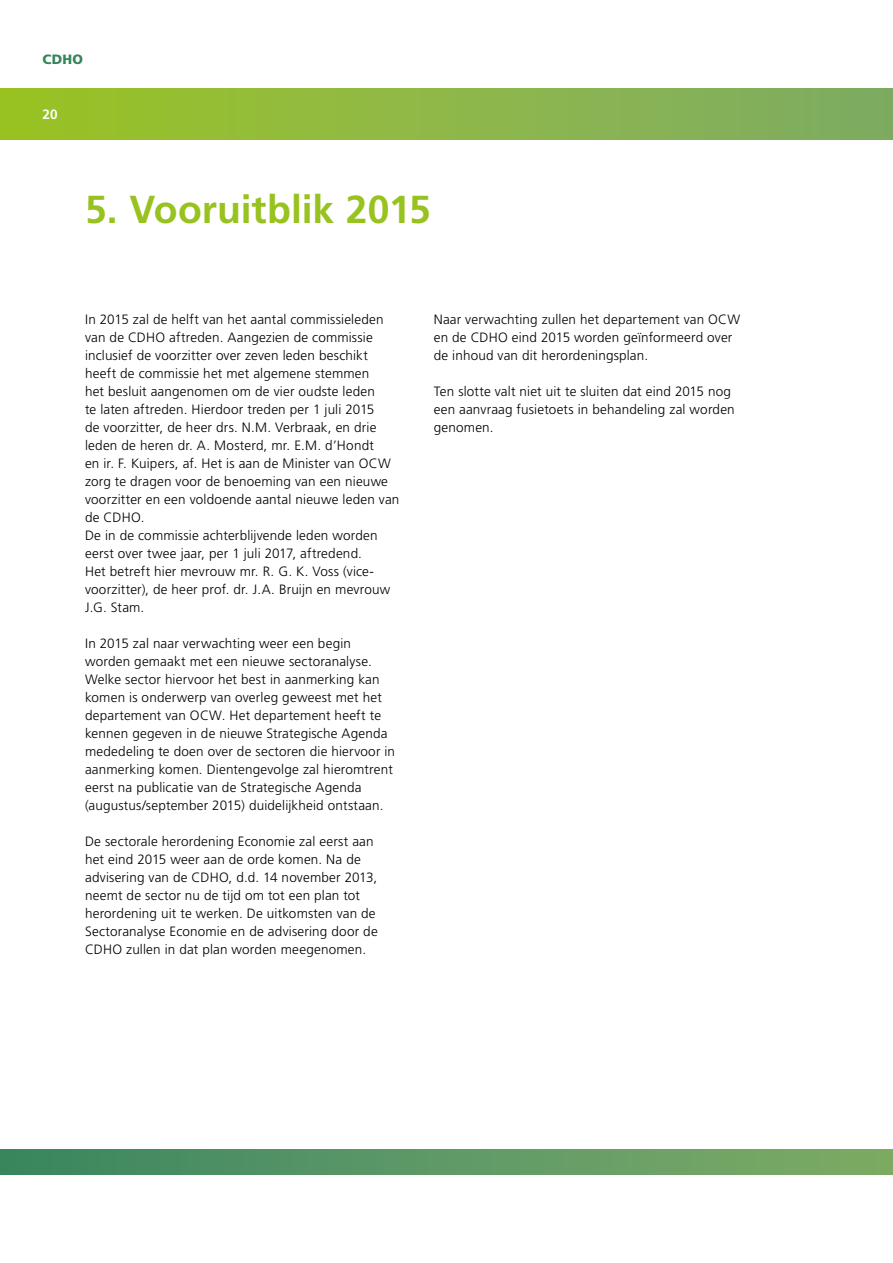
<style>
.page{position:relative;width:893px;height:1263px;background:#fff}
.page>*{position:absolute;margin:0;border:0;box-sizing:border-box;transform-origin:0 0}
.t1{font:700 39px "Frutiger LT Std";color:#98c21f}
.t2{font:300 13.5px/18px "Frutiger LT Std";letter-spacing:.015em;color:#000}
.t3{font:900 13.5px "Frutiger LT Std";color:#36845b}
.t4{font:700 13.5px "Frutiger LT Std";color:#fff}
</style>
<div class="page">
<div style="left:0;top:89px;width:893px;height:50px;background:linear-gradient(to right,#9bc325,#7fac66)"></div>
<div style="left:0;top:1149px;width:893px;height:25px;background:linear-gradient(to right,#3b8662,#7fac67)"></div>
<p class="t3" style="left:43px;top:51px;width:42px">CDHO</p>
<p class="t4" style="left:43px;top:106px;width:17px">20</p>
<h1 class="t1" style="left:85px;top:186px;width:347px">5. Vooruitblik 2015</h1>
<p class="t2" style="left:85px;top:311px;width:316px">In 2015 zal de helft van het aantal commissieleden van de CDHO aftreden. Aangezien de commissie inclusief de voorzitter over zeven leden beschikt heeft de commissie het met algemene stemmen<br>het besluit aangenomen om de vier oudste leden<br>te laten aftreden. Hierdoor treden per 1 juli 2015<br>de voorzitter, de heer drs. N.M. Verbraak, en drie leden de heren dr. A. Mosterd, mr. E.M. d’Hondt<br>en ir. F. Kuipers, af. Het is aan de Minister van OCW zorg te dragen voor de benoeming van een nieuwe voorzitter en een voldoende aantal nieuwe leden van de CDHO.<br>De in de commissie achterblijvende leden worden eerst over twee jaar, per 1 juli 2017, aftredend.<br>Het betreft hier mevrouw mr. R. G. K. Voss (vice&shy;voorzitter), de heer prof. dr. J.A. Bruijn en mevrouw J.G. Stam.</p>
<p class="t2" style="left:85px;top:634px;width:312px">In 2015 zal naar verwachting weer een begin worden gemaakt met een nieuwe sectoranalyse.<br>Welke sector hiervoor het best in aanmerking kan komen is onderwerp van overleg geweest met het departement van OCW. Het departement heeft te kennen gegeven in de nieuwe Strategische Agenda mededeling te doen over de sectoren die hiervoor in aanmerking komen. Dientengevolge zal hieromtrent eerst na publicatie van de Strategische Agenda (augustus/september 2015) duidelijkheid ontstaan.</p>
<p class="t2" style="left:85px;top:832px;width:294px">De sectorale herordening Economie zal eerst aan het eind 2015 weer aan de orde komen. Na de advisering van de CDHO, d.d. 14 november 2013, neemt de sector nu de tijd om tot een plan tot herordening uit te werken. De uitkomsten van de Sectoranalyse Economie en de advisering door de CDHO zullen in dat plan worden meegenomen.</p>
<p class="t2" style="left:434px;top:311px;width:308px">Naar verwachting zullen het departement van OCW en de CDHO eind 2015 worden geïnformeerd over de inhoud van dit herordeningsplan.</p>
<p class="t2" style="left:434px;top:383px;width:303px">Ten slotte valt niet uit te sluiten dat eind 2015 nog een aanvraag fusietoets in behandeling zal worden genomen.</p>
</div>
